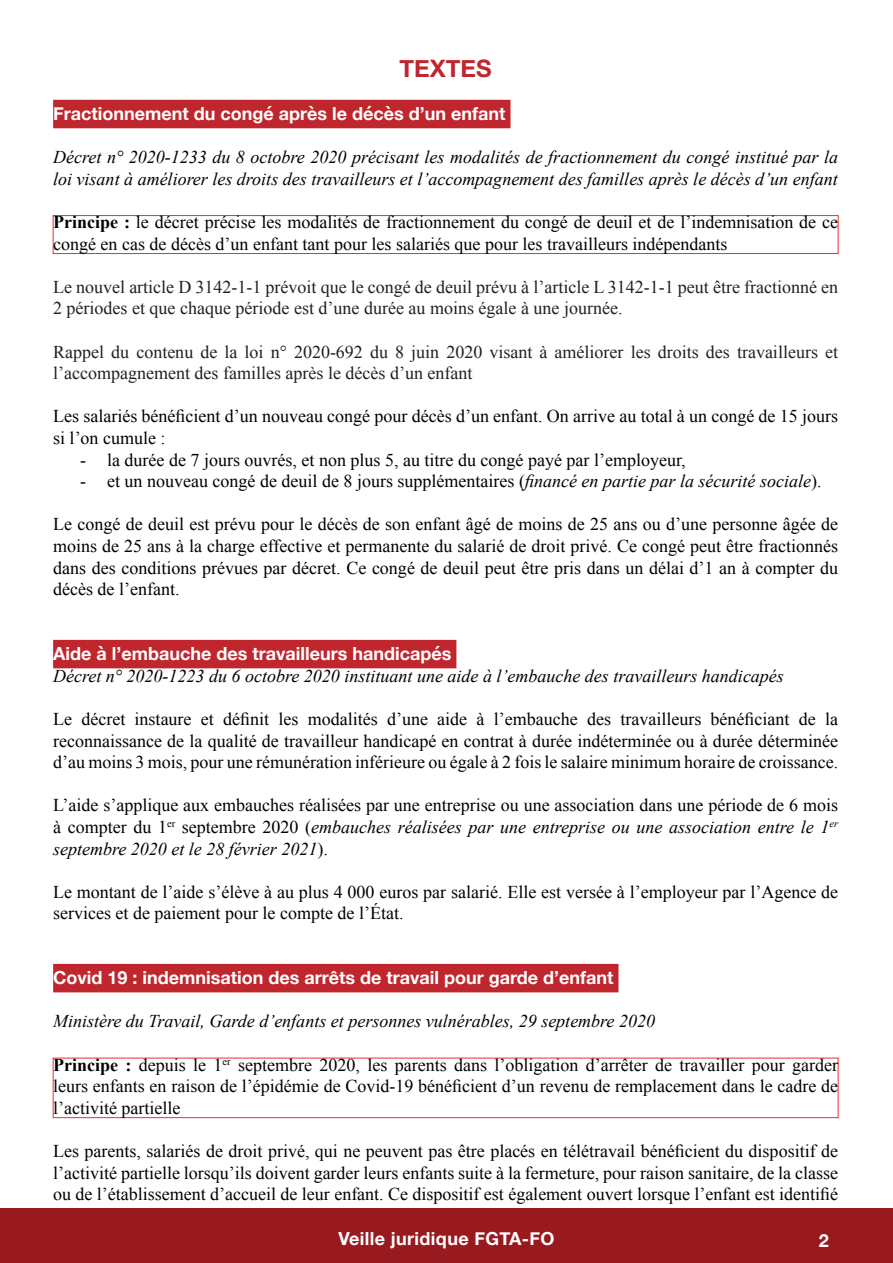
<style>
.page{position:relative;width:893px;height:1263px;background:#fff}
.page>*{position:absolute;margin:0;border:0;box-sizing:border-box;transform-origin:0 0}
.t1{font:700 24px "Helvetica Neue";color:#c0262d}
.t2{font:18px/21.6px "Times New Roman";color:#000001;text-align:justify}
.t3{font:italic 18px/21.6px "Times New Roman";color:#000001}
.t4{font:18px/21.6px "Times New Roman";color:#231f20}
.t5{font:700 18px "Helvetica Neue";color:#fff}
.t6{font:700 18px "Helvetica Neue";letter-spacing:.02em;color:#fff}
.s1{font-weight:700}
.s2{font-style:italic}
</style>
<div class="page">
<div style="left:0;top:1209px;width:893px;height:54px;background:#981a1e"></div>
<div style="left:53px;top:100px;width:457px;height:28px;background:#c0262d"></div>
<div style="left:53px;top:215px;width:785px;height:39px;border:1px solid #ee2d2d"></div>
<div style="left:53px;top:640px;width:403px;height:28px;background:#c0262d"></div>
<div style="left:53px;top:964px;width:565px;height:28px;background:#c0262d"></div>
<div style="left:53px;top:1058px;width:785px;height:60px;border:1px solid #ee2d2d"></div>
<h1 class="t1" style="left:400px;top:49px;width:94px">TEXTES</h1>
<p class="t5" style="left:53px;top:99px;width:454px">Fractionnement du congé après le décès d’un enfant</p>
<p class="t3" style="left:53px;top:146px;width:786px">Décret n° 2020-1233 du 8 octobre 2020 précisant les modalités de fractionnement du congé institué par la loi visant à améliorer les droits des travailleurs et l’accompagnement des familles après le décès d’un enfant</p>
<p class="t2" style="left:53px;top:211px;width:786px"><span class="s1">Principe :</span> le décret précise les modalités de fractionnement du congé de deuil et de l’indemnisation de ce congé en cas de décès d’un enfant tant pour les salariés que pour les travailleurs indépendants</p>
<p class="t4" style="left:53px;top:276px;width:786px">Le nouvel article D 3142-1-1 prévoit que le congé de deuil prévu à l’article L 3142-1-1 peut être fractionné en<br>2 périodes et que chaque période est d’une durée au moins égale à une journée.</p>
<p class="t4" style="left:53px;top:341px;width:786px">Rappel du contenu de la loi n° 2020-692 du 8 juin 2020 visant à améliorer les droits des travailleurs et l’accompagnement des familles après le décès d’un enfant</p>
<p class="t2" style="left:53px;top:405px;width:786px">Les salariés bénéficient d’un nouveau congé pour décès d’un enfant. On arrive au total à un congé de 15 jours si l’on cumule :</p>
<p class="t2" style="left:80px;top:449px;width:607px">- la durée de 7 jours ouvrés, et non plus 5, au titre du congé payé par l’employeur,</p>
<p class="t2" style="left:80px;top:470px;width:743px">- et un nouveau congé de deuil de 8 jours supplémentaires (<span class="s2">financé en partie par la sécurité sociale</span>).</p>
<p class="t2" style="left:53px;top:513px;width:786px">Le congé de deuil est prévu pour le décès de son enfant âgé de moins de 25 ans ou d’une personne âgée de moins de 25 ans à la charge effective et permanente du salarié de droit privé. Ce congé peut être fractionnés dans des conditions prévues par décret. Ce congé de deuil peut être pris dans un délai d’1 an à compter du décès de l’enfant.</p>
<p class="t5" style="left:53px;top:639px;width:400px">Aide à l’embauche des travailleurs handicapés</p>
<p class="t3" style="left:53px;top:664px;width:732px">Décret n° 2020-1223 du 6 octobre 2020 instituant une aide à l’embauche des travailleurs handicapés</p>
<p class="t2" style="left:53px;top:708px;width:786px">Le décret instaure et définit les modalités d’une aide à l’embauche des travailleurs bénéficiant de la reconnaissance de la qualité de travailleur handicapé en contrat à durée indéterminée ou à durée déterminée d’au moins 3 mois, pour une rémunération inférieure ou égale à 2 fois le salaire minimum horaire de croissance.</p>
<p class="t2" style="left:53px;top:794px;width:786px">L’aide s’applique aux embauches réalisées par une entreprise ou une association dans une période de 6 mois à compter du 1<sup>er</sup> septembre 2020 (<span class="s2">embauches réalisées par une entreprise ou une association entre le 1</span><sup>er </sup><span class="s2">septembre 2020 et le 28 février 2021</span>).</p>
<p class="t2" style="left:53px;top:881px;width:786px">Le montant de l’aide s’élève à au plus 4 000 euros par salarié. Elle est versée à l’employeur par l’Agence de services et de paiement pour le compte de l’État.</p>
<p class="t5" style="left:53px;top:963px;width:562px">Covid 19 : indemnisation des arrêts de travail pour garde d’enfant</p>
<p class="t3" style="left:53px;top:1010px;width:603px">Ministère du Travail, Garde d’enfants et personnes vulnérables, 29 septembre 2020</p>
<p class="t2" style="left:53px;top:1053px;width:786px"><span class="s1">Principe :</span> depuis le 1<sup>er</sup> septembre 2020, les parents dans l’obligation d’arrêter de travailler pour garder leurs enfants en raison de l’épidémie de Covid-19 bénéficient d’un revenu de remplacement dans le cadre de l’activité partielle</p>
<p class="t2" style="left:53px;top:1140px;width:786px">Les parents, salariés de droit privé, qui ne peuvent pas être placés en télétravail bénéficient du dispositif de l’activité partielle lorsqu’ils doivent garder leurs enfants suite à la fermeture, pour raison sanitaire, de la classe ou de l’établissement d’accueil de leur enfant. Ce dispositif est également ouvert lorsque l’enfant est identifié</p>
<p class="t6" style="left:338px;top:1224px;width:218px">Veille juridique FGTA-FO</p>
<p class="t5" style="left:819px;top:1226px;width:12px">2</p>
</div>
